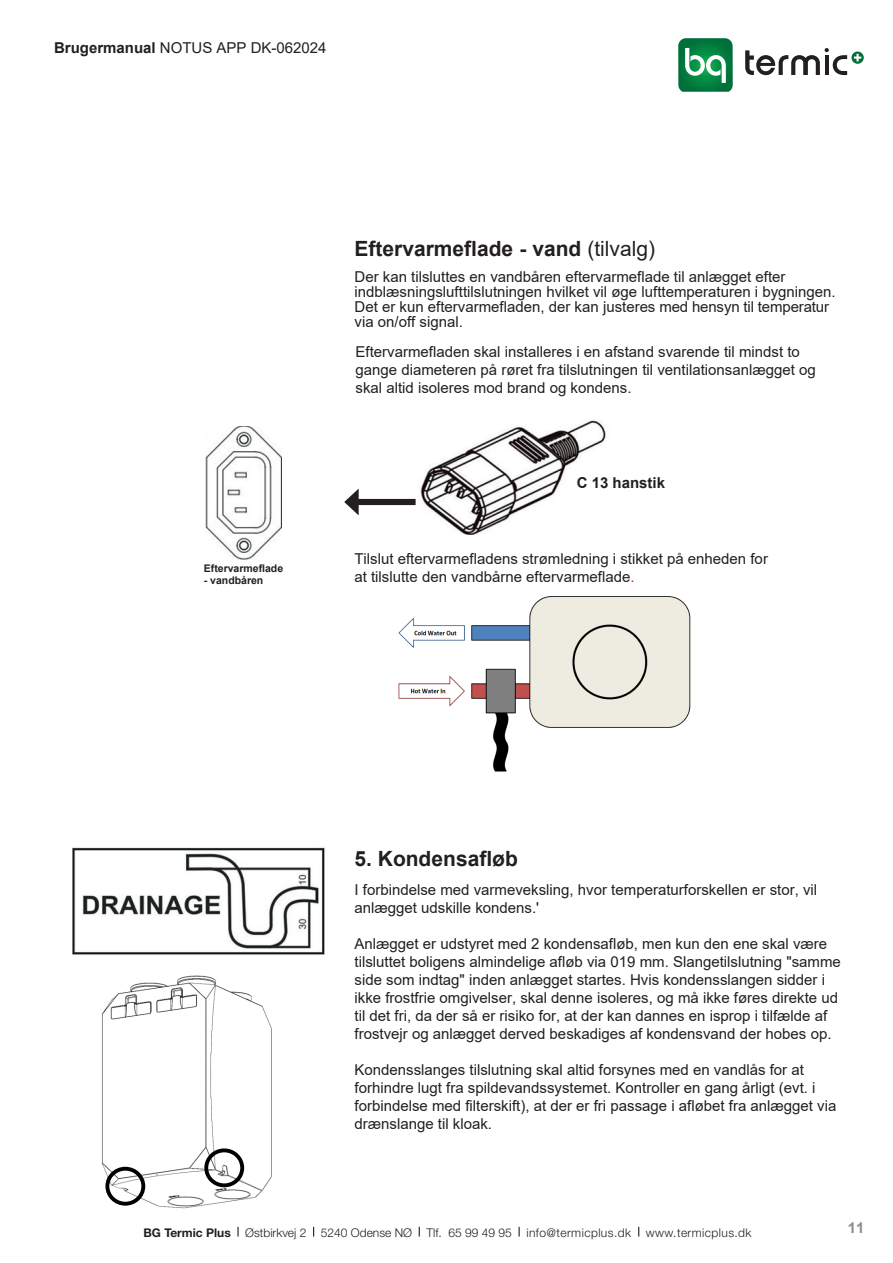
<style>
.page{position:relative;width:893px;height:1263px;background:#fff}
.page>*{position:absolute;margin:0;border:0;box-sizing:border-box;transform-origin:0 0}
.t1{font:700 21px "Arial";color:#231f20}
.t2{font:15px/18px "Arial";color:#231f20}
.t3{font:15px/15px "Arial";color:#231f20}
.t4{font:700 15px "Arial";color:#231f20}
.t5{font:700 15px "Arial";color:#8c8e91}
.t6{font:300 12px "Helvetica Neue LT Std";letter-spacing:.035em;color:#231f20}
.t7{font:700 10.5px "Arial";color:#231f20}
.s1{font-weight:700}
.s2{font-weight:400}
.s3{color:#f00}
</style>
<div class="page">
<img style="left:101px;top:975px;width:171px;height:234px">
<svg style="left:237px;top:1227px;width:2px;height:9px"></svg>
<svg style="left:851px;top:52px;width:13px;height:12px"></svg>
<svg style="left:678px;top:38px;width:55px;height:54px;background:#359765"></svg>
<svg style="left:854px;top:54px;width:7px;height:7px"></svg>
<svg style="left:745px;top:48px;width:102px;height:27px"></svg>
<img style="left:420px;top:420px;width:186px;height:115px">
<div style="left:353px;top:499px;width:63px;height:6px;background:#231f20"></div>
<svg style="left:344px;top:489px;width:15px;height:26px"></svg>
<img style="left:205px;top:426px;width:76px;height:134px">
<img style="left:398px;top:596px;width:293px;height:176px">
<img style="left:72px;top:847px;width:253px;height:108px">
<div style="left:105px;top:1167px;width:40px;height:38px;border:4px solid #000;border-radius:50%"></div>
<div style="left:204px;top:1148px;width:40px;height:39px;border:4px solid #000;border-radius:50%"></div>
<p class="t3" style="left:54px;top:41px;width:274px"><span class="s1">Brugermanual</span> NOTUS APP DK-062024</p>
<p class="t7" style="left:204px;top:561px;width:81px">Eftervarmeflade</p>
<p class="t7" style="left:204px;top:573px;width:61px">- vandbåren</p>
<h1 class="t1" style="left:355px;top:234px;width:302px">Eftervarmeflade - vand <span class="s2">(tilvalg)</span></h1>
<p class="t3" style="left:355px;top:269px;width:483px">Der kan tilsluttes en vandbåren eftervarmeflade til anlægget efter indblæsningslufttilslutningen hvilket vil øge lufttemperaturen i bygningen.<br>Det er kun eftervarmefladen, der kan justeres med hensyn til temperatur via on/off signal.</p>
<p class="t3" style="left:355px;top:343px;width:462px;line-height:18px">Eftervarmefladen skal installeres i en afstand svarende til mindst to gange diameteren på røret fra tilslutningen til ventilationsanlægget og skal altid isoleres mod brand og kondens.</p>
<p class="t4" style="left:577px;top:472px;width:90px">C 13 hanstik</p>
<p class="t3" style="left:354px;top:549px;width:415px;line-height:18px">Tilslut eftervarmefladens strømledning i stikket på enheden for at tilslutte den vandbårne eftervarmeflade<span class="s3">.</span></p>
<h1 class="t1" style="left:354px;top:844px;width:165px">5. Kondensafløb</h1>
<p class="t2" style="left:355px;top:881px;width:464px">I forbindelse med varmeveksling, hvor temperaturforskellen er stor, vil anlægget udskille kondens.'</p>
<p class="t2" style="left:355px;top:935px;width:488px">Anlægget er udstyret med 2 kondensafløb, men kun den ene skal være tilsluttet boligens almindelige afløb via 019 mm. Slangetilslutning "samme side som indtag" inden anlægget startes. Hvis kondensslangen sidder i ikke frostfrie omgivelser, skal denne isoleres, og må ikke føres direkte ud til det fri, da der så er risiko for, at der kan dannes en isprop i tilfælde af frostvejr og anlægget derved beskadiges af kondensvand der hobes op.</p>
<p class="t2" style="left:355px;top:1061px;width:483px">Kondensslanges tilslutning skal altid forsynes med en vandlås for at forhindre lugt fra spildevandssystemet. Kontroller en gang årligt (evt. i forbindelse med filterskift), at der er fri passage i afløbet fra anlægget via drænslange til kloak.</p>
<p class="t6" style="left:143px;top:1225px;width:610px"><span class="s1">BG Termic Plus</span> Østbirkvej 2 5240 Odense NØ Tlf. 65 99 49 95 info@termicplus.dk www.termicplus.dk</p>
<p class="t5" style="left:848px;top:1217px;width:18px">11</p>
</div>
